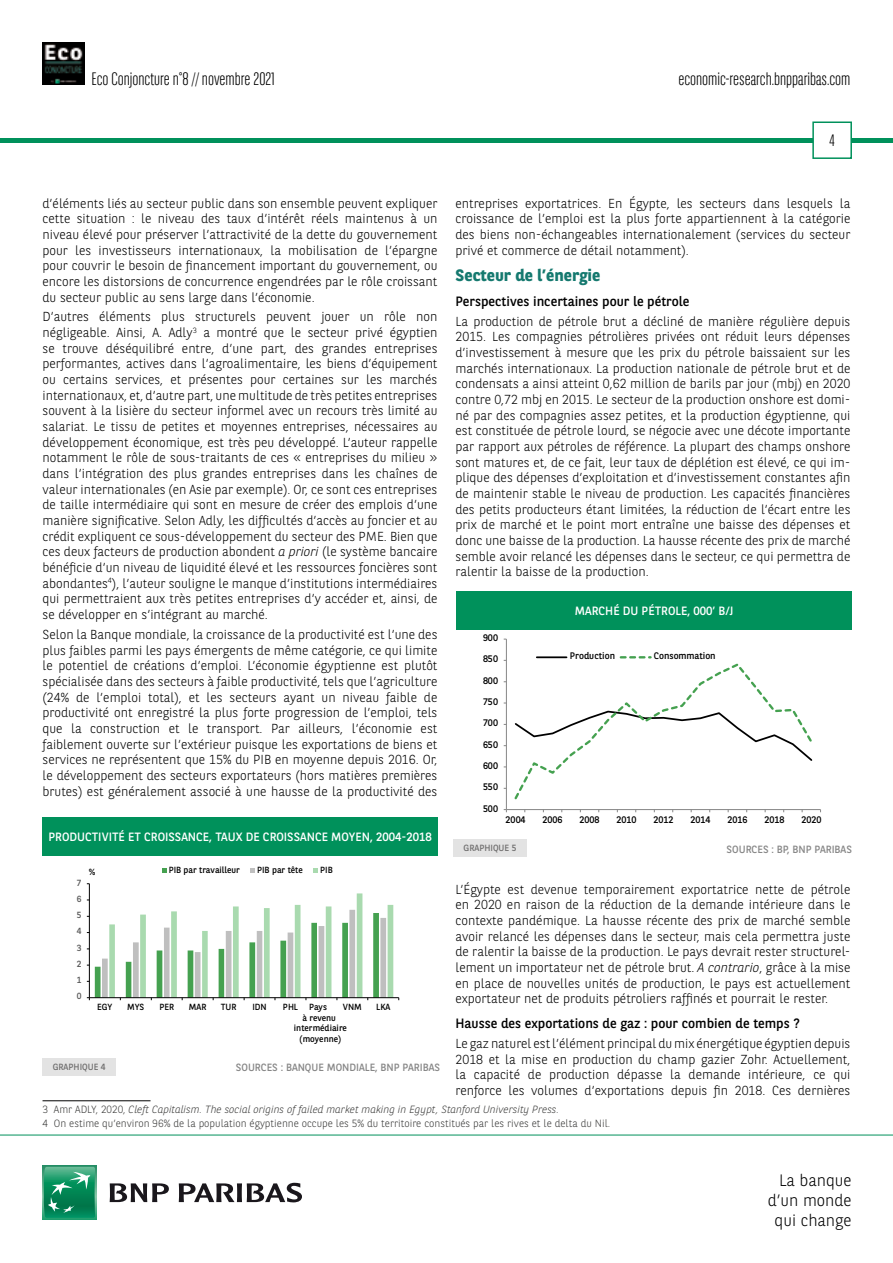
<style>
.page{position:relative;width:893px;height:1263px;background:#fff}
.page>*{position:absolute;margin:0;border:0;box-sizing:border-box;transform-origin:0 0}
.t1{font:300 18px "BNPP Sans Condensed";color:#000}
.t2{font:300 16.5px/19.8px "BNPP Sans";color:#000;text-align:right}
.t3{font:700 16.5px "BNPP Sans";color:#15796f}
.t4{font:300 16.5px "BNPP Sans Condensed";color:#000}
.t5{font:13.5px "BNPP Sans";color:#000}
.t6{font:300 13.05px/15.6px "BNPP Sans";color:#000;text-align:justify}
.t7{font:12px "BNPP Sans";color:#fff}
.t8{font:300 10.5px/14.1px "BNPP Sans";color:#3c3c3b}
.t9{font:10.5px "BNPP Sans";color:#878787}
.t10{font:9.45px "BNPP Sans";letter-spacing:-.01em;color:#000}
.t11{font:9px "BNPP Sans";color:#706f6f}
.t12{font:8.85px/10.6px "BNPP Sans";color:#000;text-align:center}
.t13{font:8.85px "BNPP Sans";color:#595959}
.s1{font-style:italic}
</style>
<div class="page">
<hr style="left:1px;top:138px;width:892px;height:4px;background:#00915b">
<svg style="left:812px;top:121px;width:41px;height:38px"></svg>
<img style="left:43px;top:43px;width:42px;height:42px">
<svg style="left:43px;top:1166px;width:53px;height:53px"></svg>
<svg style="left:44px;top:1167px;width:51px;height:51px;background:#26996e"></svg>
<svg style="left:110px;top:1183px;width:59px;height:19px"></svg>
<svg style="left:179px;top:1183px;width:123px;height:19px"></svg>
<hr style="left:0;top:1135px;width:893px;height:1px;background:#00915b">
<hr style="left:43px;top:1100px;width:108px;height:1px;background:#000">
<hr style="left:89px;top:884px;width:1px;height:114px;background:#000">
<svg style="left:87px;top:893px;width:312px;height:107px"></svg>
<svg style="left:162px;top:868px;width:5px;height:5px"></svg>
<svg style="left:250px;top:868px;width:5px;height:5px"></svg>
<svg style="left:313px;top:868px;width:5px;height:5px"></svg>
<div style="left:43px;top:817px;width:395px;height:38px;background:#00915b"></div>
<div style="left:43px;top:1057px;width:73px;height:18px;background:#e3e3e3"></div>
<hr style="left:506px;top:639px;width:1px;height:170px;background:#868686">
<hr style="left:506px;top:809px;width:314px;height:1px;background:#868686">
<svg style="left:514px;top:656px;width:299px;height:144px"></svg>
<div style="left:456px;top:591px;width:396px;height:38px;background:#00915b"></div>
<div style="left:453px;top:839px;width:74px;height:18px;background:#e3e3e3"></div>
<h1 class="t1" style="left:91px;top:67px;width:185px">Eco Conjoncture n°8 // novembre 2021</h1>
<h1 class="t1" style="left:678px;top:67px;width:174px">economic-research.bnpparibas.com</h1>
<p class="t4" style="left:830px;top:130px;width:7px">4</p>
<p class="t6" style="left:43px;top:195px;width:396px">d’éléments liés au secteur public dans son ensemble peuvent expliquer cette situation : le niveau des taux d’intérêt réels maintenus à un niveau élevé pour préserver l’attractivité de la dette du gouvernement pour les investisseurs internationaux, la mobilisation de l’épargne pour couvrir le besoin de financement important du gouvernement, ou encore les distorsions de concurrence engendrées par le rôle croissant du secteur public au sens large dans l’économie.</p>
<p class="t6" style="left:43px;top:308px;width:396px">D’autres éléments plus structurels peuvent jouer un rôle non négligeable. Ainsi, A. Adly<sup>3</sup> a montré que le secteur privé égyptien se trouve déséquilibré entre, d’une part, des grandes entreprises performantes, actives dans l’agroalimentaire, les biens d’équipement ou certains services, et présentes pour certaines sur les marchés internationaux, et, d’autre part, une multitude de très petites entreprises souvent à la lisière du secteur informel avec un recours très limité au salariat. Le tissu de petites et moyennes entreprises, nécessaires au développement économique, est très peu développé. L’auteur rappelle notamment le rôle de sous-traitants de ces « entreprises du milieu » dans l’intégration des plus grandes entreprises dans les chaînes de valeur internationales (en Asie par exemple). Or, ce sont ces entreprises de taille intermédiaire qui sont en mesure de créer des emplois d’une manière significative. Selon Adly, les difficultés d’accès au foncier et au crédit expliquent ce sous-développement du secteur des PME. Bien que ces deux facteurs de production abondent <span class="s1">a priori</span> (le système bancaire bénéficie d’un niveau de liquidité élevé et les ressources foncières sont abondantes<sup>4</sup>), l’auteur souligne le manque d’institutions intermédiaires qui permettraient aux très petites entreprises d’y accéder et, ainsi, de se développer en s’intégrant au marché.</p>
<p class="t6" style="left:43px;top:626px;width:396px">Selon la Banque mondiale, la croissance de la productivité est l’une des plus faibles parmi les pays émergents de même catégorie, ce qui limite le potentiel de créations d’emploi. L’économie égyptienne est plutôt spécialisée dans des secteurs à faible productivité, tels que l’agriculture (24% de l’emploi total), et les secteurs ayant un niveau faible de productivité ont enregistré la plus forte progression de l’emploi, tels que la construction et le transport. Par ailleurs, l’économie est faiblement ouverte sur l’extérieur puisque les exportations de biens et services ne représentent que 15% du PIB en moyenne depuis 2016. Or, le développement des secteurs exportateurs (hors matières premières brutes) est généralement associé à une hausse de la productivité des</p>
<p class="t7" style="left:49px;top:828px;width:385px">PRODUCTIVITÉ ET CROISSANCE, TAUX DE CROISSANCE MOYEN, 2004-2018</p>
<p class="t12" style="left:89px;top:866px;width:8px">%</p>
<p class="t13" style="left:77px;top:876px;width:6px">7</p>
<p class="t13" style="left:77px;top:893px;width:6px">6</p>
<p class="t13" style="left:77px;top:909px;width:6px">5</p>
<p class="t13" style="left:77px;top:925px;width:6px">4</p>
<p class="t13" style="left:77px;top:941px;width:6px">3</p>
<p class="t13" style="left:77px;top:958px;width:6px">2</p>
<p class="t13" style="left:77px;top:974px;width:6px">1</p>
<p class="t13" style="left:77px;top:990px;width:6px">0</p>
<p class="t12" style="left:169px;top:864px;width:73px">PIB par travailleur</p>
<p class="t12" style="left:257px;top:864px;width:47px">PIB par tête</p>
<p class="t12" style="left:320px;top:864px;width:14px">PIB</p>
<p class="t12" style="left:294px;top:1001px;width:55px">Pays<br>à revenu intermédiaire (moyenne)</p>
<p class="t12" style="left:97px;top:1001px;width:17px">EGY</p>
<p class="t12" style="left:127px;top:1001px;width:19px">MYS</p>
<p class="t12" style="left:159px;top:1001px;width:16px">PER</p>
<p class="t12" style="left:189px;top:1001px;width:19px">MAR</p>
<p class="t12" style="left:221px;top:1001px;width:17px">TUR</p>
<p class="t12" style="left:252px;top:1001px;width:16px">IDN</p>
<p class="t12" style="left:283px;top:1001px;width:17px">PHL</p>
<p class="t12" style="left:343px;top:1001px;width:20px">VNM</p>
<p class="t12" style="left:376px;top:1001px;width:16px">LKA</p>
<p class="t11" style="left:53px;top:1061px;width:54px">GRAPHIQUE 4</p>
<p class="t9" style="left:236px;top:1060px;width:206px">SOURCES : BANQUE MONDIALE, BNP PARIBAS</p>
<p class="t6" style="left:455px;top:195px;width:396px">entreprises exportatrices. En Égypte, les secteurs dans lesquels la croissance de l’emploi est la plus forte appartiennent à la catégorie des biens non-échangeables internationalement (services du secteur privé et commerce de détail notamment).</p>
<p class="t3" style="left:455px;top:264px;width:146px">Secteur de l’énergie</p>
<p class="t5" style="left:455px;top:292px;width:235px">Perspectives incertaines pour le pétrole</p>
<p class="t6" style="left:455px;top:313px;width:396px">La production de pétrole brut a décliné de manière régulière depuis 2015. Les compagnies pétrolières privées ont réduit leurs dépenses d’investissement à mesure que les prix du pétrole baissaient sur les marchés internationaux. La production nationale de pétrole brut et de condensats a ainsi atteint 0,62 million de barils par jour (mbj) en 2020 contre 0,72 mbj en 2015. Le secteur de la production onshore est domi&shy;né par des compagnies assez petites, et la production égyptienne, qui est constituée de pétrole lourd, se négocie avec une décote importante par rapport aux pétroles de référence. La plupart des champs onshore sont matures et, de ce fait, leur taux de déplétion est élevé, ce qui im&shy;plique des dépenses d’exploitation et d’investissement constantes afin de maintenir stable le niveau de production. Les capacités financières des petits producteurs étant limitées, la réduction de l’écart entre les prix de marché et le point mort entraîne une baisse des dépenses et donc une baisse de la production. La hausse récente des prix de marché semble avoir relancé les dépenses dans le secteur, ce qui permettra de ralentir la baisse de la production.</p>
<p class="t10" style="left:483px;top:631px;width:17px">900</p>
<p class="t10" style="left:483px;top:653px;width:17px">850</p>
<p class="t10" style="left:483px;top:674px;width:17px">800</p>
<p class="t10" style="left:483px;top:695px;width:17px">750</p>
<p class="t10" style="left:483px;top:716px;width:17px">700</p>
<p class="t10" style="left:483px;top:738px;width:17px">650</p>
<p class="t10" style="left:483px;top:759px;width:17px">600</p>
<p class="t10" style="left:483px;top:780px;width:17px">550</p>
<p class="t10" style="left:483px;top:802px;width:17px">500</p>
<p class="t7" style="left:575px;top:602px;width:160px">MARCHÉ DU PÉTROLE, 000’ B/J</p>
<p class="t10" style="left:570px;top:649px;width:47px">Production</p>
<p class="t10" style="left:654px;top:649px;width:63px">Consommation</p>
<p class="t10" style="left:506px;top:813px;width:22px">2004</p>
<p class="t10" style="left:543px;top:813px;width:22px">2006</p>
<p class="t10" style="left:580px;top:813px;width:22px">2008</p>
<p class="t10" style="left:616px;top:813px;width:22px">2010</p>
<p class="t10" style="left:653px;top:813px;width:22px">2012</p>
<p class="t10" style="left:690px;top:813px;width:22px">2014</p>
<p class="t10" style="left:727px;top:813px;width:22px">2016</p>
<p class="t10" style="left:764px;top:813px;width:22px">2018</p>
<p class="t10" style="left:801px;top:813px;width:22px">2020</p>
<p class="t11" style="left:463px;top:842px;width:54px">GRAPHIQUE 5</p>
<p class="t9" style="left:727px;top:842px;width:127px">SOURCES : BP, BNP PARIBAS</p>
<p class="t6" style="left:455px;top:881px;width:396px">L’Égypte est devenue temporairement exportatrice nette de pétrole en 2020 en raison de la réduction de la demande intérieure dans le contexte pandémique. La hausse récente des prix de marché semble avoir relancé les dépenses dans le secteur, mais cela permettra juste de ralentir la baisse de la production. Le pays devrait rester structurel&shy;lement un importateur net de pétrole brut. <span class="s1">A contrario</span>, grâce à la mise en place de nouvelles unités de production, le pays est actuellement exportateur net de produits pétroliers raffinés et pourrait le rester.</p>
<p class="t5" style="left:455px;top:1014px;width:346px">Hausse des exportations de gaz : pour combien de temps ?</p>
<p class="t6" style="left:455px;top:1035px;width:396px">Le gaz naturel est l’élément principal du mix énergétique égyptien depuis 2018 et la mise en production du champ gazier Zohr. Actuellement, la capacité de production dépasse la demande intérieure, ce qui renforce les volumes d’exportations depuis fin 2018. Ces dernières</p>
<p class="t8" style="left:43px;top:1101px;width:569px">3 Amr ADLY, 2020, <span class="s1">Cleft Capitalism. The social origins of failed market making in Egypt, Stanford University Press.<br></span>4 On estime qu’environ 96% de la population égyptienne occupe les 5% du territoire constitués par les rives et le delta du Nil.</p>
<p class="t2" style="left:768px;top:1170px;width:85px">La banque d’un monde qui change</p>
</div>
